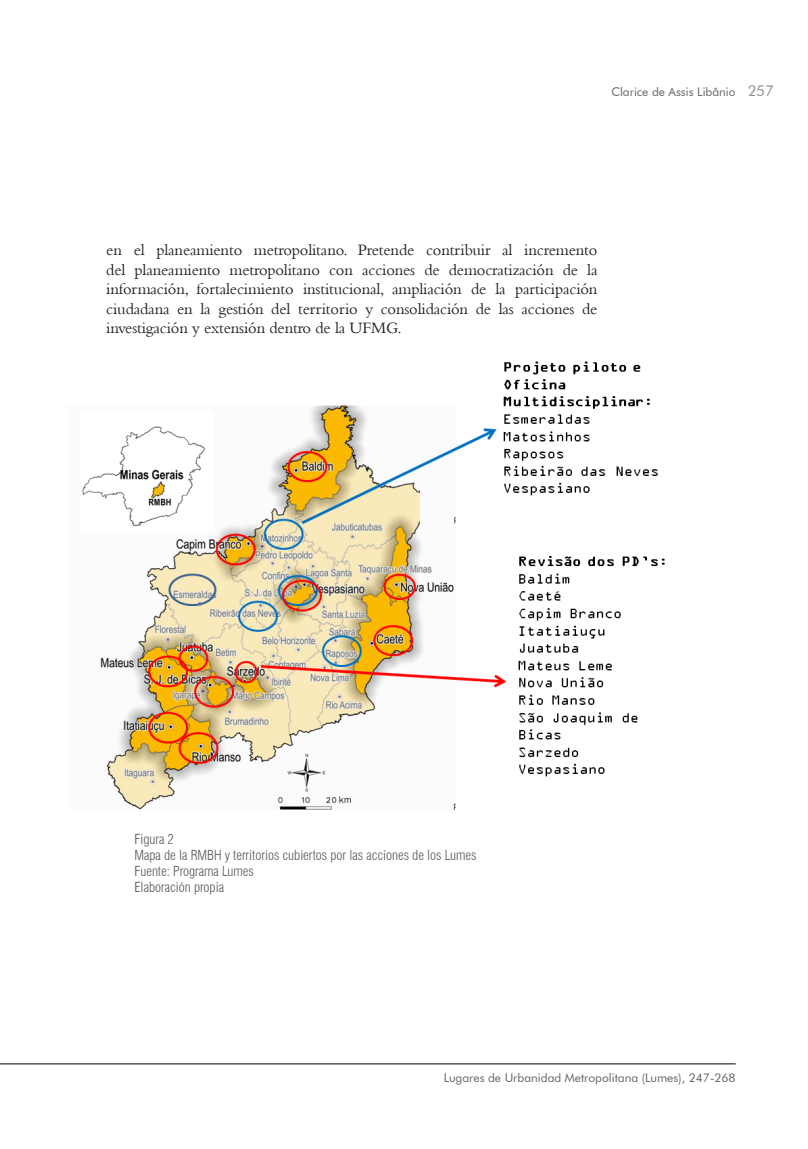
<style>
.page{position:relative;width:808px;height:1149px;background:#fff}
.page>*{position:absolute;margin:0;border:0;box-sizing:border-box;transform-origin:0 0}
.Texto_GENERAL{font:16.5px/19.5px "Bembo";letter-spacing:-.01em;color:#231f20;text-align:justify}
.t1{font:15px "Futura BT";color:#231f20}
.FIGURAS_TEXT{font:300 condensed 13.5px "Swiss 721 BT";color:#57585a}
.t2{font:12px "Futura BT";color:#636366}
</style>
<div class="page">
<hr style="left:0;top:1063px;width:736px;height:1px;background:#000">
<img style="left:82px;top:361px;width:583px;height:449px">
<p class="t2" style="left:611px;top:84px;width:126px">Clarice de Assis Libânio</p>
<p class="t1" style="left:747px;top:81px;width:28px">257</p>
<p class="Texto_GENERAL" style="left:106px;top:240px;width:493px">en el planeamiento metropolitano. Pretende contribuir al incremento del planeamiento metropolitano con acciones de democratización de la información, fortalecimiento institucional, ampliación de la participación ciudadana en la gestión del territorio y consolidación de las acciones de investigación y extensión dentro de la UFMG.</p>
<p class="FIGURAS_TEXT" style="left:134px;top:830px;width:41px">Figura 2</p>
<p class="FIGURAS_TEXT" style="left:134px;top:846px;width:343px">Mapa de la RMBH y territorios cubiertos por las acciones de los Lumes</p>
<p class="FIGURAS_TEXT" style="left:134px;top:862px;width:121px">Fuente: Programa Lumes</p>
<p class="FIGURAS_TEXT" style="left:134px;top:878px;width:91px">Elaboración propia</p>
<p class="t2" style="left:444px;top:1070px;width:293px">Lugares de Urbanidad Metropolitana (Lumes), 247-268</p>
</div>
